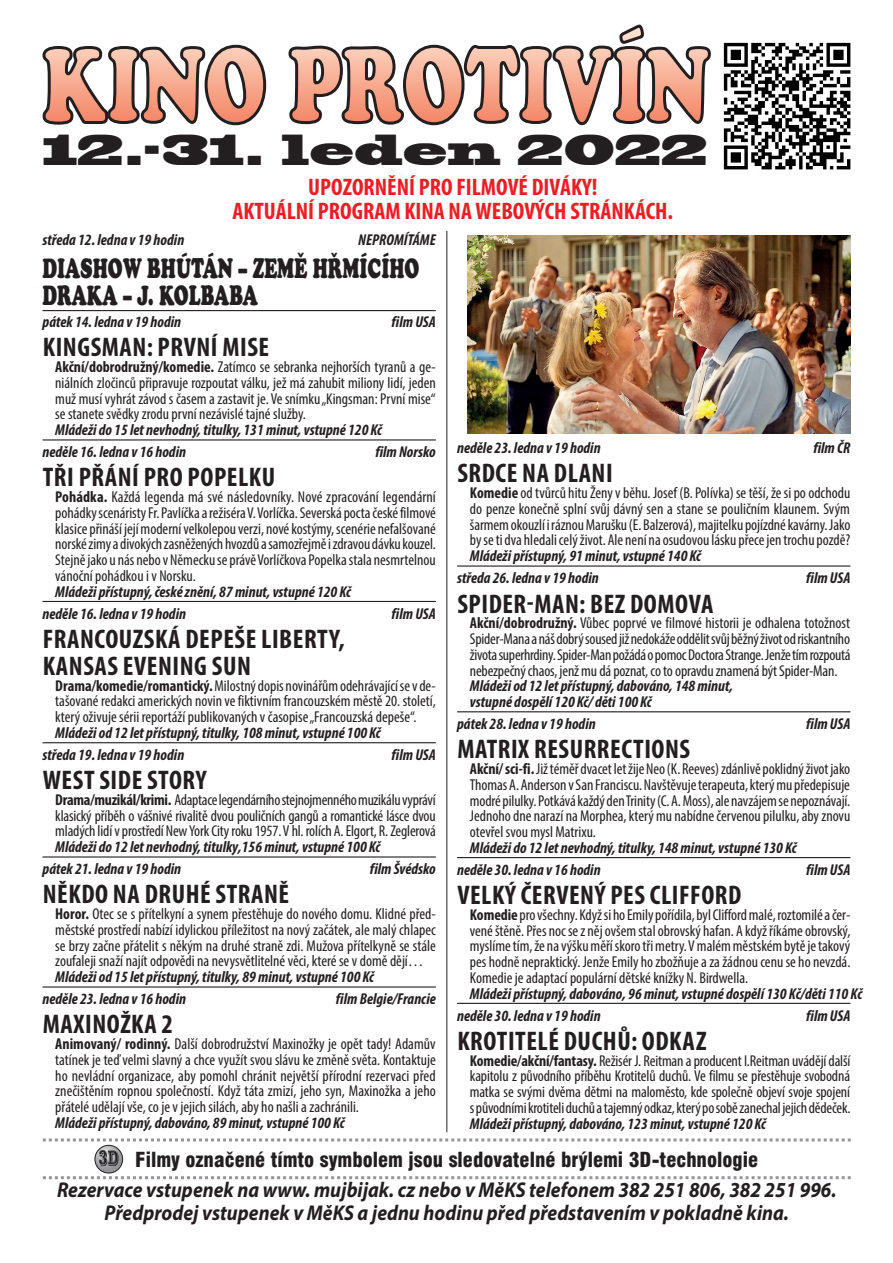
<style>
.page{position:relative;width:893px;height:1263px;background:#fff}
.page>*{position:absolute;margin:0;border:0;box-sizing:border-box;transform-origin:0 0}
.t1{font:40.5px "Blackoak CE";color:#231f20;scale:.83 1}
.kinazev{font:700 condensed 27px/27px "Myriad Pro";letter-spacing:.02em;color:#231f20}
.divnazev{font:900 27px/27px "Cooper AT";color:#231f20;scale:.65 1}
.kitext{font:700 condensed 24px "Myriad Pro";color:#ee1d23}
.t2{font:italic 700 21.45px "Myriad Pro";color:#231f20;scale:.91 1}
.kitext-2{font:900 condensed 20.25px "Swiss 721 AT";color:#231f20}
.kitext-3{font:condensed 15.75px/15.8px "Myriad Pro";color:#231f20;text-align:justify}
.kitext1{font:italic 700 condensed 15.75px/15.8px "Myriad Pro";color:#231f20}
.kidatum{font:italic 700 condensed 15.75px "Myriad Pro";color:#231f20}
.s1{font-weight:700}
</style>
<div class="page">
<img style="left:723px;top:42px;width:128px;height:128px">
<svg style="left:42px;top:24px;width:669px;height:102px"></svg>
<svg style="left:43px;top:1176px;width:808px;height:3px"></svg>
<svg style="left:43px;top:1138px;width:808px;height:3px"></svg>
<svg style="left:95px;top:1145px;width:28px;height:28px"></svg>
<div style="left:94px;top:1145px;width:29px;height:28px;border:1px solid #231f20;border-radius:50%"></div>
<img style="left:99px;top:1150px;width:20px;height:16px">
<hr style="left:43px;top:439px;width:393px;height:1px;background:#231f20">
<hr style="left:43px;top:601px;width:393px;height:1px;background:#231f20">
<hr style="left:43px;top:742px;width:393px;height:1px;background:#231f20">
<hr style="left:43px;top:856px;width:393px;height:1px;background:#231f20">
<hr style="left:43px;top:986px;width:393px;height:1px;background:#231f20">
<hr style="left:457px;top:565px;width:393px;height:2px;background:#231f20">
<hr style="left:457px;top:711px;width:393px;height:1px;background:#231f20">
<hr style="left:457px;top:857px;width:393px;height:1px;background:#231f20">
<hr style="left:457px;top:1003px;width:393px;height:1px;background:#231f20">
<img style="left:468px;top:235px;width:382px;height:199px">
<hr style="left:43px;top:310px;width:393px;height:1px;background:#231f20">
<hr style="left:446px;top:231px;width:1px;height:901px;background:#231f20">
<p class="t1" style="left:43px;top:127px;width:803px">12.-31. leden 2022</p>
<p class="kitext" style="left:308px;top:172px;width:291px">UPOZORNĚNÍ PRO FILMOVÉ DIVÁKY!</p>
<p class="kitext" style="left:232px;top:196px;width:442px">AKTUÁLNÍ PROGRAM KINA NAWEBOVÝCH STRÁNKÁCH.</p>
<p class="kidatum" style="left:43px;top:230px;width:143px">středa 12. ledna v 19 hodin</p>
<p class="kidatum" style="left:358px;top:230px;width:79px">NEPROMÍTÁME</p>
<p class="divnazev" style="left:43px;top:255px;width:581px">DIASHOW BHÚTÁN – ZEMĚ HŘMÍCÍHO<br>DRAKA – J. KOLBABA</p>
<p class="kidatum" style="left:43px;top:312px;width:140px">pátek 14. ledna v 19 hodin</p>
<p class="kidatum" style="left:392px;top:312px;width:46px">filmUSA</p>
<p class="kinazev" style="left:43px;top:333px;width:228px">KINGSMAN: PRVNÍ MISE</p>
<p class="kitext-3" style="left:55px;top:359px;width:382px"><span class="s1">Akční/dobrodružný/komedie.</span> Zatímco se sebranka nejhorších tyranů a ge&shy;niálních zločinců připravuje rozpoutat válku, jež má zahubit miliony lidí, jeden muž musí vyhrát závod s časem a zastavit je. Ve snímku„Kingsman: První mise“ se stanete svědky zrodu první nezávislé tajné služby.</p>
<p class="kitext1" style="left:55px;top:422px;width:328px">Mládeži do 15 let nevhodný, titulky, 131minut,vstupné 120 Kč</p>
<p class="kidatum" style="left:43px;top:442px;width:145px">neděle 16. ledna v 16 hodin</p>
<p class="kidatum" style="left:375px;top:442px;width:62px">filmNorsko</p>
<p class="kinazev" style="left:43px;top:463px;width:234px">TŘI PŘÁNÍ PRO POPELKU</p>
<p class="kitext-3" style="left:55px;top:489px;width:382px"><span class="s1">Pohádka.</span> Každá legenda má své následovníky. Nové zpracování legendární pohádkyscenáristyFr.Pavlíčkaa režiséraV.Vorlíčka.Severskápoctačeskéfilmové klasicepřináší jejímodernívelkolepouverzi, novékostýmy,scenérie nefalšované norskézimya divokých zasněžených hvozdůa samozřejměi zdravoudávkukouzel.<br>Stejnějakou nás nebov NěmeckuseprávěVorlíčkovaPopelkastala nesmrtelnou vánoční pohádkou i v Norsku.</p>
<p class="kitext1" style="left:55px;top:583px;width:297px">Mládeži přístupný,českéznění, 87minut,vstupné 120 Kč</p>
<p class="kidatum" style="left:43px;top:604px;width:145px">neděle 16. ledna v 19 hodin</p>
<p class="kidatum" style="left:392px;top:604px;width:46px">filmUSA</p>
<p class="kinazev" style="left:43px;top:625px;width:303px">FRANCOUZSKÁ DEPEŠE LIBERTY,<br>KANSAS EVENING SUN</p>
<p class="kitext-3" style="left:55px;top:677px;width:382px"><span class="s1">Drama/komedie/romantický.</span>Milostnýdopis novinářůmodehrávajícísev de&shy;tašovanéredakciamerických novin ve fiktivnímfrancouzskémměstě20. století, který oživuje sérii reportáží publikovaných v časopise„Francouzská depeše“.</p>
<p class="kitext1" style="left:55px;top:724px;width:327px">Mládeži od 12 let přístupný, titulky, 108minut,vstupné 100 Kč</p>
<p class="kidatum" style="left:43px;top:745px;width:143px">středa 19. ledna v 19 hodin</p>
<p class="kidatum" style="left:392px;top:745px;width:46px">filmUSA</p>
<p class="kinazev" style="left:43px;top:766px;width:165px">WEST SIDE STORY</p>
<p class="kitext-3" style="left:55px;top:792px;width:382px"><span class="s1">Drama/muzikál/krimi.</span> Adaptacelegendárníhostejnojmennéhomuzikáluvypráví klasický příběh o vášnivé rivalitě dvou pouličních gangů a romantické lásce dvou mladých lidív prostředí NewYorkCityroku1957.V hl. rolích A.Elgort, R.Zeglerová</p>
<p class="kitext1" style="left:55px;top:839px;width:327px">Mládeži do 12 let nevhodný, titulky,156minut,vstupné 100 Kč</p>
<p class="kidatum" style="left:43px;top:859px;width:140px">pátek 21. ledna v 19 hodin</p>
<p class="kidatum" style="left:370px;top:859px;width:67px">filmŠvédsko</p>
<p class="kinazev" style="left:43px;top:880px;width:248px">NĚKDO NA DRUHÉ STRANĚ</p>
<p class="kitext-3" style="left:55px;top:906px;width:382px"><span class="s1">Horor.</span> Otec se s přítelkyní a synem přestěhuje do nového domu. Klidné před&shy;městské prostředí nabízí idylickou příležitost na nový začátek, ale malý chlapec se brzy začne přátelit s někým na druhé straně zdi. Mužova přítelkyně se stále zoufaleji snaží najít odpovědi na nevysvětlitelné věci, které se v domě dějí…</p>
<p class="kitext1" style="left:55px;top:969px;width:320px">Mládeži od 15 let přístupný, titulky, 89minut,vstupné 100 Kč</p>
<p class="kidatum" style="left:43px;top:989px;width:145px">neděle 23. ledna v 16 hodin</p>
<p class="kidatum" style="left:336px;top:989px;width:101px">filmBelgie/Francie</p>
<p class="kinazev" style="left:43px;top:1010px;width:132px">MAXINOŽKA 2</p>
<p class="kitext-3" style="left:55px;top:1036px;width:382px"><span class="s1">Animovaný/ rodinný.</span> Další dobrodružství Maxinožky je opět tady! Adamův tatínek je teď velmi slavný a chce využít svou slávu ke změně světa. Kontaktuje ho nevládní organizace, aby pomohl chránit největší přírodní rezervaci před znečištěním ropnou společností. Když táta zmizí, jeho syn, Maxinožka a jeho přátelé udělají vše, co je v jejich silách, aby ho našli a zachránili.</p>
<p class="kitext1" style="left:55px;top:1114px;width:291px">Mládeži přístupný, dabováno, 89minut,vstupné 100 Kč</p>
<p class="kidatum" style="left:457px;top:438px;width:145px">neděle 23. ledna v 19 hodin</p>
<p class="kidatum" style="left:813px;top:438px;width:39px">filmČR</p>
<p class="kinazev" style="left:457px;top:459px;width:157px">SRDCE NA DLANI</p>
<p class="kitext-3" style="left:470px;top:485px;width:382px"><span class="s1">Komedie</span> od tvůrců hituŽenyv běhu. Josef (B.Polívka) setěší,žesipo odchodu do penze konečně splní svůj dávný sen a stane se pouličním klaunem. Svým šarmemokouzlí iráznouMarušku(E. Balzerová),majitelkupojízdnékavárny.Jako bysetidva hledalicelýživot. Ale není na osudovouláskupřecejen trochupozdě?</p>
<p class="kitext1" style="left:470px;top:548px;width:233px">Mládeži přístupný, 91minut,vstupné 140 Kč</p>
<p class="kidatum" style="left:457px;top:568px;width:143px">středa 26. ledna v 19 hodin</p>
<p class="kidatum" style="left:806px;top:568px;width:46px">filmUSA</p>
<p class="kinazev" style="left:457px;top:589px;width:258px">SPIDER-MAN: BEZ DOMOVA</p>
<p class="kitext-3" style="left:470px;top:615px;width:382px"><span class="s1">Akční/dobrodružný.</span> Vůbec poprvé ve filmové historii je odhalena totožnost Spider-Manaa nášdobrýsousedjižnedokážeoddělitsvůjběžnýživotod riskantního životasuperhrdiny.Spider-Manpožádáo pomocDoctoraStrange.Jenžetímrozpoutá nebezpečnýchaos, jenžmudápoznat,cotoopravduznamenábýtSpider-Man.</p>
<p class="kitext1" style="left:470px;top:678px;width:265px">Mládeži od 12 let přístupný, dabováno, 148minut, vstupné dospělí 120 Kč/ děti 100 Kč</p>
<p class="kidatum" style="left:457px;top:714px;width:140px">pátek 28. ledna v 19 hodin</p>
<p class="kidatum" style="left:806px;top:714px;width:46px">filmUSA</p>
<p class="kinazev" style="left:457px;top:735px;width:234px">MATRIX RESURRECTIONS</p>
<p class="kitext-3" style="left:470px;top:761px;width:382px"><span class="s1">Akční/sci-fi.</span>JižtéměřdvacetletžijeNeo(K. Reeves)zdánlivěpoklidnýživotjako Thomas A. Anderson v San Franciscu.Navštěvujeterapeuta,kterýmupředepisuje modrépilulky.PotkávákaždýdenTrinity(C.A.Moss),ale navzájemse nepoznávají.<br>Jednohodne narazí na Morphea,kterýmu nabídnečervenoupilulku,abyznovu otevřel svou mysl Matrixu.</p>
<p class="kitext1" style="left:470px;top:839px;width:328px">Mládeži do 12 let nevhodný, titulky, 148minut,vstupné 130 Kč</p>
<p class="kidatum" style="left:457px;top:860px;width:145px">neděle 30. ledna v 16 hodin</p>
<p class="kidatum" style="left:806px;top:860px;width:46px">filmUSA</p>
<p class="kinazev" style="left:457px;top:881px;width:286px">VELKÝ ČERVENÝ PES CLIFFORD</p>
<p class="kitext-3" style="left:470px;top:906px;width:382px"><span class="s1">Komedie</span> provšechny. Kdyžsi hoEmilypořídila,bylCliffordmalé,roztomiléa čer&shy;venéštěně.Přes nocsez nějovšemstalobrovský hafan. A kdyžříkámeobrovský, myslímetím,že na výškuměřískorotřimetry.V malémměstskémbytějetakový pes hodně nepraktický. JenžeEmily hozbožňujea za žádnoucenuse ho nevzdá.<br>Komedie je adaptací populární dětské knížky N. Birdwella.</p>
<p class="kitext1" style="left:470px;top:985px;width:394px">Mládeži přístupný, dabováno, 96minut,vstupné dospělí 130 Kč/děti 110 Kč</p>
<p class="kidatum" style="left:457px;top:1005px;width:145px">neděle 30. ledna v 19 hodin</p>
<p class="kidatum" style="left:806px;top:1005px;width:46px">filmUSA</p>
<p class="kinazev" style="left:457px;top:1027px;width:251px">KROTITELÉ DUCHŮ: ODKAZ</p>
<p class="kitext-3" style="left:470px;top:1052px;width:382px"><span class="s1">Komedie/akční/fantasy.</span> Režisér J. Reitman a producent I.Reitman uvádějídalší kapitolu z původního příběhu Krotitelů duchů. Ve filmu se přestěhuje svobodná matka se svými dvěma dětmi na maloměsto, kde společně objeví svoje spojení s původnímikrotiteliduchůa tajemnýodkaz,kterýpo sobězanechaljejichdědeček.</p>
<p class="kitext1" style="left:470px;top:1115px;width:298px">Mládeži přístupný, dabováno, 123minut,vstupné 120 Kč</p>
<p class="kitext-2" style="left:135px;top:1147px;width:624px">Filmy označené tímto symbolem jsou sledovatelné brýlemi 3D-technologie</p>
<p class="t2" style="left:57px;top:1176px;width:858px">Rezervace vstupenek na www. mujbijak. cz nebo v MěKS telefonem 382 251 806, 382 251 996.</p>
<p class="t2" style="left:105px;top:1198px;width:754px">Předprodej vstupenek v MěKS a jednu hodinu před představením v pokladně kina.</p>
</div>
